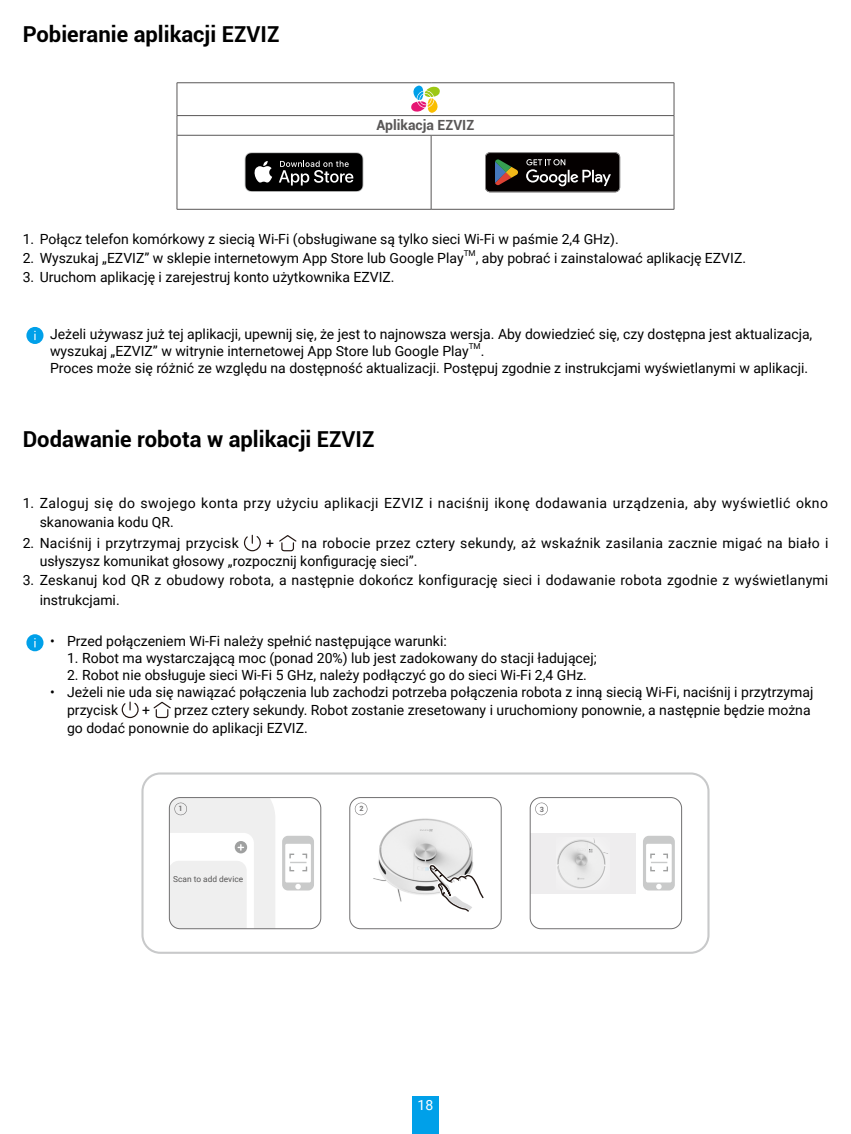
<style>
.page{position:relative;width:851px;height:1134px;background:#fff}
.page>*{position:absolute;margin:0;border:0;box-sizing:border-box;transform-origin:0 0}
.Head2{font:700 22px "Roboto";color:#000}
.t1{font:14px/18.2px "Roboto";color:#000}
.t2{font:14px/18.2px "Roboto";letter-spacing:.02em;color:#000}
.t3{font:14px/19.2px "Roboto";letter-spacing:.03em;color:#000}
.t4{font:700 14px "Roboto";color:#595757}
.t5{font:14px "Roboto";color:#fff}
.t6{font:8.4px "Roboto";color:#585757}
.t7{font:8.2px "Roboto";color:#000}
.t8{font:700 7.2px "Roboto";color:#717071}
</style>
<div class="page">
<div style="left:412px;top:1096px;width:27px;height:38px;background:#00a0e9"></div>
<hr style="left:177px;top:115px;width:254px;height:1px;background:#595757">
<hr style="left:431px;top:115px;width:243px;height:1px;background:#595757">
<hr style="left:177px;top:135px;width:254px;height:1px;background:#595757">
<hr style="left:431px;top:135px;width:242px;height:1px;background:#595757">
<hr style="left:430px;top:136px;width:1px;height:73px;background:#595757">
<hr style="left:673px;top:83px;width:1px;height:32px;background:#595757">
<svg style="left:673px;top:116px;width:1px;height:19px"></svg>
<hr style="left:177px;top:82px;width:254px;height:1px;background:#595757">
<hr style="left:177px;top:83px;width:1px;height:32px;background:#595757">
<hr style="left:431px;top:82px;width:243px;height:1px;background:#595757">
<svg style="left:177px;top:116px;width:1px;height:19px"></svg>
<hr style="left:177px;top:135px;width:1px;height:74px;background:#595757">
<hr style="left:673px;top:135px;width:1px;height:74px;background:#595757">
<hr style="left:177px;top:209px;width:254px;height:1px;background:#595757">
<hr style="left:431px;top:209px;width:243px;height:1px;background:#595757">
<svg style="left:411px;top:86px;width:29px;height:27px"></svg>
<svg style="left:244px;top:152px;width:119px;height:40px"></svg>
<svg style="left:485px;top:152px;width:135px;height:40px"></svg>
<div style="left:26px;top:327px;width:17px;height:17px;background:#00a0e9;border-radius:50%"></div>
<svg style="left:34px;top:331px;width:2px;height:9px"></svg>
<svg style="left:243px;top:534px;width:18px;height:18px"></svg>
<svg style="left:279px;top:535px;width:18px;height:17px"></svg>
<div style="left:26px;top:634px;width:17px;height:17px;background:#00a0e9;border-radius:50%"></div>
<svg style="left:34px;top:638px;width:2px;height:9px"></svg>
<svg style="left:121px;top:701px;width:18px;height:18px"></svg>
<svg style="left:153px;top:701px;width:18px;height:18px"></svg>
<div style="left:530px;top:833px;width:106px;height:60px;background:#eeedee"></div>
<svg style="left:643px;top:836px;width:31px;height:54px"></svg>
<div style="left:529px;top:797px;width:152px;height:132px;border:1px solid #717071;border-radius:11px"></div>
<svg style="left:535px;top:802px;width:13px;height:13px"></svg>
<svg style="left:282px;top:836px;width:32px;height:54px"></svg>
<svg style="left:169px;top:797px;width:106px;height:132px"></svg>
<div style="left:349px;top:797px;width:152px;height:132px;border:1px solid #717071;border-radius:11px"></div>
<svg style="left:354px;top:802px;width:13px;height:13px"></svg>
<div style="left:141px;top:772px;width:568px;height:182px;border:2px solid #c8c9ca;border-radius:18px"></div>
<img style="left:373px;top:818px;width:100px;height:84px">
<svg style="left:425px;top:861px;width:59px;height:51px"></svg>
<img style="left:557px;top:839px;width:51px;height:49px">
<p class="Head2" style="left:23px;top:18px;width:258px">Pobieranie aplikacji EZVIZ</p>
<p class="t4" style="left:376px;top:116px;width:99px">Aplikacja EZVIZ</p>
<p class="t1" style="left:23px;top:229px;width:597px">1. Połącz telefon komórkowy z siecią Wi-Fi (obsługiwane są tylko sieci Wi-Fi w paśmie 2,4 GHz).</p>
<p class="t1" style="left:23px;top:249px;width:442px">2. Wyszukaj „EZVIZ” w sklepie internetowym App Store lub Google Play</p>
<p class="t7" style="left:463px;top:248px;width:13px">TM</p>
<p class="t1" style="left:475px;top:249px;width:272px">, aby pobrać i zainstalować aplikację EZVIZ.</p>
<p class="t1" style="left:23px;top:268px;width:373px">3. Uruchom aplikację i zarejestruj konto użytkownika EZVIZ.</p>
<p class="t1" style="left:50px;top:325px;width:763px;line-height:16.8px">Jeżeli używasz już tej aplikacji, upewnij się, że jest to najnowsza wersja. Aby dowiedzieć się, czy dostępna jest aktualizacja, wyszukaj „EZVIZ” w witrynie internetowej App Store lub Google Play</p>
<p class="t7" style="left:468px;top:340px;width:13px">TM</p>
<p class="t1" style="left:480px;top:341px;width:5px">.</p>
<p class="t1" style="left:50px;top:358px;width:759px">Proces może się różnić ze względu na dostępność aktualizacji. Postępuj zgodnie z instrukcjami wyświetlanymi w aplikacji.</p>
<p class="Head2" style="left:23px;top:424px;width:353px">Dodawanie robota w aplikacji EZVIZ</p>
<p class="t3" style="left:40px;top:493px;width:789px;text-indent:-17px">1. Zaloguj się do swojego konta przy użyciu aplikacji EZVIZ i naciśnij ikonę dodawania urządzenia, aby wyświetlić okno skanowania kodu QR.</p>
<p class="t2" style="left:23px;top:533px;width:217px">2. Naciśnij i przytrzymaj przycisk</p>
<p class="t1" style="left:266px;top:533px;width:9px">+</p>
<p class="t2" style="left:40px;top:533px;width:790px;text-indent:262px">na robocie przez cztery sekundy, aż wskaźnik zasilania zacznie migać na biało i usłyszysz komunikat głosowy „rozpocznij konfigurację sieci”.</p>
<p class="t1" style="left:40px;top:570px;width:790px;line-height:19.2px;text-indent:-17px">3. Zeskanuj kod QR z obudowy robota, a następnie dokończ konfigurację sieci i dodawanie robota zgodnie z wyświetlanymi instrukcjami.</p>
<p class="t1" style="left:50px;top:632px;width:398px">• Przed połączeniem Wi-Fi należy spełnić następujące warunki:</p>
<p class="t1" style="left:67px;top:648px;width:531px">1. Robot ma wystarczającą moc (ponad 20%) lub jest zadokowany do stacji ładującej;</p>
<p class="t1" style="left:67px;top:665px;width:521px">2. Robot nie obsługuje sieci Wi-Fi 5 GHz, należy podłączyć go do sieci Wi-Fi 2,4 GHz.</p>
<p class="t1" style="left:67px;top:682px;width:747px;text-indent:-17px">• Jeżeli nie uda się nawiązać połączenia lub zachodzi potrzeba połączenia robota z inną siecią Wi-Fi, naciśnij i przytrzymaj przycisk</p>
<p class="t1" style="left:67px;top:700px;width:745px;text-indent:107px">przez cztery sekundy. Robot zostanie zresetowany i uruchomiony ponownie, a następnie będzie można go dodać ponownie do aplikacji EZVIZ.</p>
<p class="t1" style="left:142px;top:700px;width:9px">+</p>
<p class="t8" style="left:179px;top:803px;width:6px">1</p>
<p class="t8" style="left:359px;top:803px;width:6px">2</p>
<p class="t6" style="left:173px;top:873px;width:71px">Scan to add device</p>
<p class="t5" style="left:417px;top:1095px;width:17px">18</p>
<p class="t8" style="left:539px;top:804px;width:6px">3</p>
</div>
